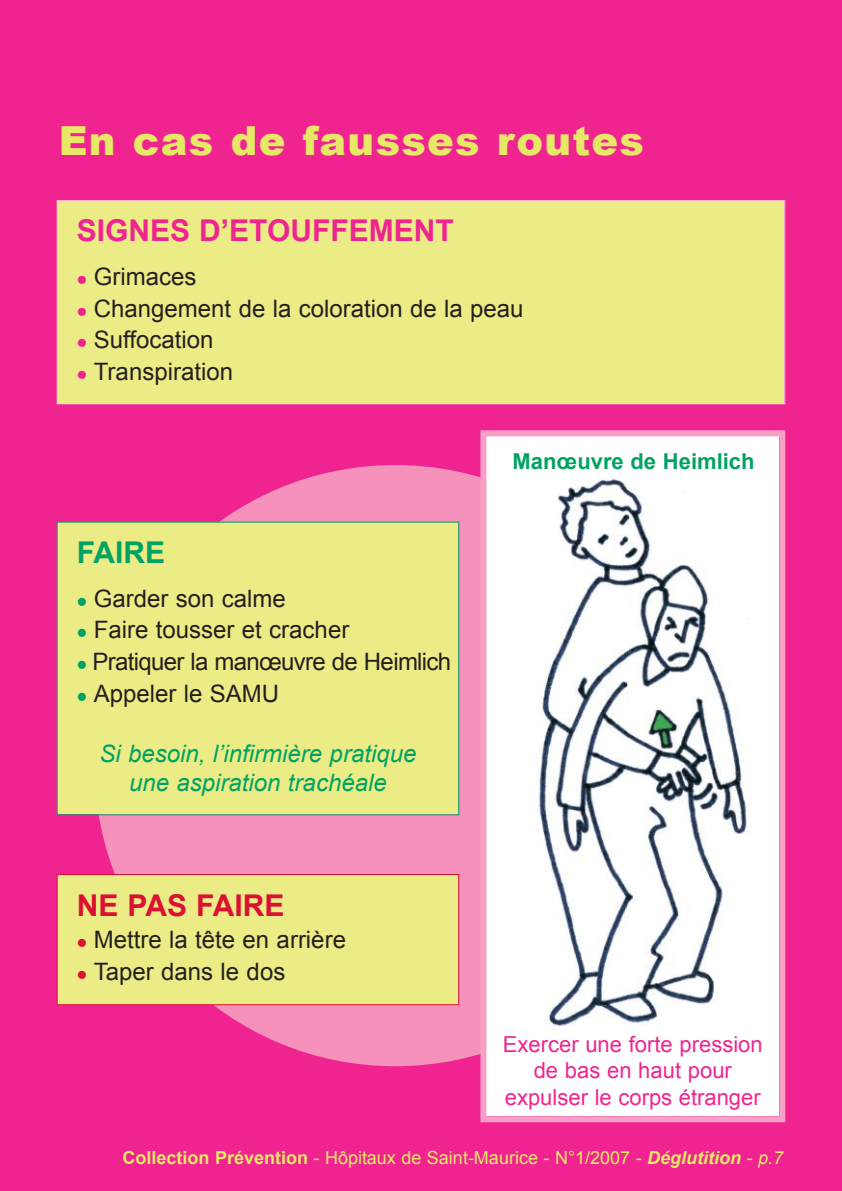
<style>
.page{position:relative;width:842px;height:1191px;background:#f02491}
.page>*{position:absolute;margin:0;border:0;box-sizing:border-box;transform-origin:0 0}
.t1{font:900 40px "Arial";letter-spacing:.035em;color:#e6e866}
.t2{font:700 30px "Arial";color:#f02491}
.t3{font:700 30px "Arial";color:#db1033}
.t4{font:700 30px "Arial";color:#00a364}
.t5{font:24px "Arial";color:#241f1f}
.t6{font:italic 24px/28.8px "Arial";color:#00a364;text-align:center}
.t7{font:24px "Arial";letter-spacing:-.03em;color:#241f1f}
.t8{font:22px/26.4px "Arial";color:#f02491;text-align:center}
.t9{font:700 22px "Arial";color:#00a364}
.t10{font:18px "Arial";color:#e6e866}
.s1{color:#f02491}
.s2{color:#00a364}
.s3{color:#db1033}
.s4{font-weight:700}
.s5{font-weight:700;font-style:italic}
.s6{font-style:italic}
</style>
<div class="page">
<div style="left:95px;top:465px;width:601px;height:601px;background:#f691bc;border-radius:50%"></div>
<div style="left:58px;top:201px;width:726px;height:202px;background:#ecec86"></div>
<div style="left:57px;top:200px;width:728px;height:204px;border:1px solid #fdc9dd"></div>
<div style="left:58px;top:522px;width:400px;height:292px;background:#ecec86"></div>
<div style="left:58px;top:875px;width:400px;height:129px;background:#ecec86"></div>
<div style="left:57px;top:874px;width:402px;height:131px;border:1px solid #db1033"></div>
<div style="left:486px;top:436px;width:293px;height:680px;background:#fff"></div>
<img style="left:537px;top:479px;width:210px;height:548px">
<div style="left:480px;top:430px;width:305px;height:692px;border:6px solid #f7a0c5"></div>
<h1 class="t1" style="left:59px;top:111px;width:587px">En cas de fausses routes</h1>
<p class="t2" style="left:77px;top:214px;width:378px">SIGNES D’ETOUFFEMENT</p>
<p class="t5" style="left:77px;top:263px;width:121px"><span class="s1">●</span> Grimaces</p>
<p class="t5" style="left:77px;top:295px;width:448px"><span class="s1">●</span> Changement de la coloration de la peau</p>
<p class="t5" style="left:77px;top:326px;width:138px"><span class="s1">●</span> Suffocation</p>
<p class="t5" style="left:77px;top:358px;width:158px"><span class="s1">●</span> Transpiration</p>
<p class="t4" style="left:77px;top:536px;width:90px">FAIRE</p>
<p class="t5" style="left:77px;top:585px;width:211px"><span class="s2">●</span> Garder son calme</p>
<p class="t5" style="left:77px;top:616px;width:274px"><span class="s2">●</span> Faire tousser et cracher</p>
<p class="t7" style="left:77px;top:648px;width:376px"><span class="s2">●</span> Pratiquer la manœuvre de Heimlich</p>
<p class="t5" style="left:77px;top:680px;width:204px"><span class="s2">●</span> Appeler le SAMU</p>
<p class="t6" style="left:100px;top:739px;width:318px">Si besoin, l’infirmière pratique une aspiration trachéale</p>
<p class="t3" style="left:77px;top:889px;width:209px">NE PAS FAIRE</p>
<p class="t5" style="left:77px;top:926px;width:271px"><span class="s3">●</span> Mettre la tête en arrière</p>
<p class="t5" style="left:77px;top:958px;width:210px"><span class="s3">●</span> Taper dans le dos</p>
<p class="t9" style="left:513px;top:449px;width:244px">Manœuvre de Heimlich</p>
<p class="t8" style="left:503px;top:1031px;width:261px">Exercer une forte pression de bas en haut pour expulser le corps étranger</p>
<p class="t10" style="left:123px;top:1147px;width:662px"><span class="s4">Collection Prévention</span> - Hôpitaux de Saint-Maurice - N°1/2007 - <span class="s5">Déglutition</span> - <span class="s6">p.7</span></p>
</div>
